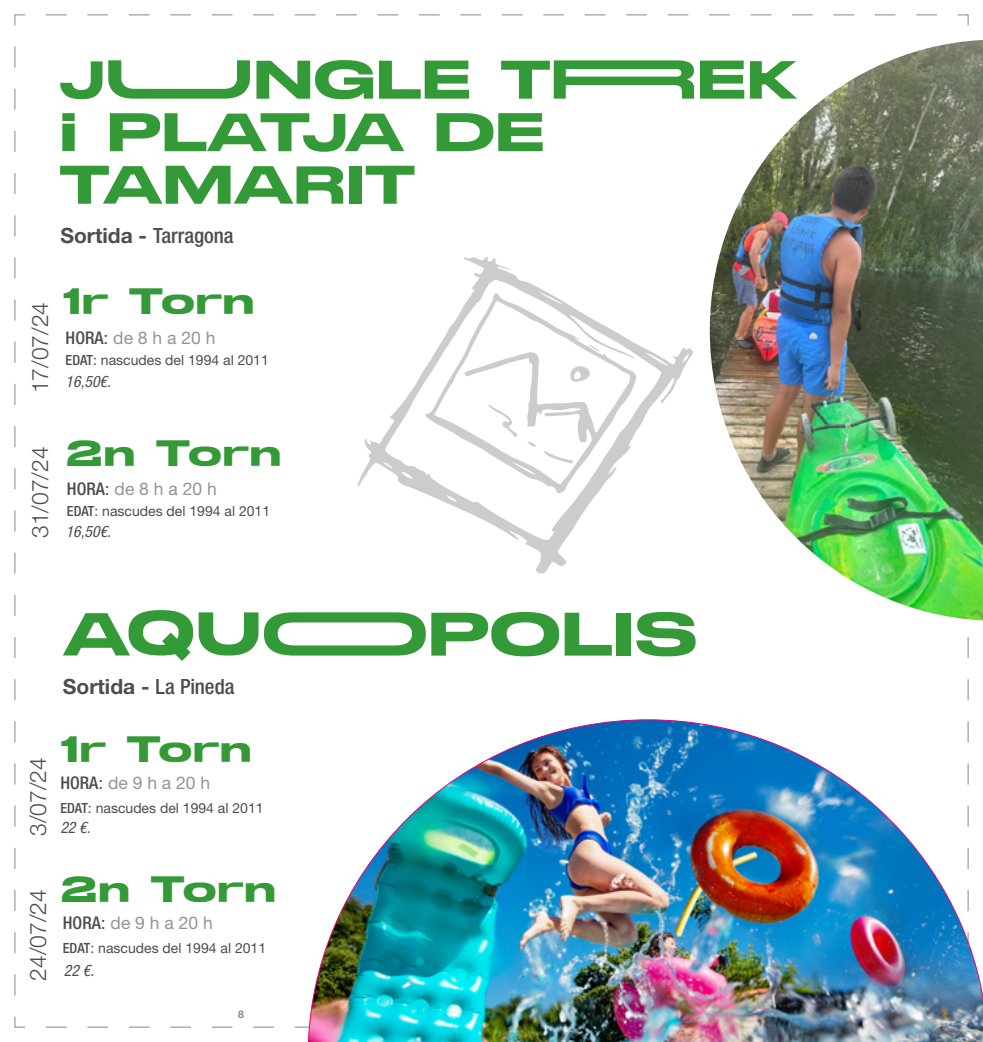
<style>
.page{position:relative;width:983px;height:1042px;background:#fff}
.page>*{position:absolute;margin:0;border:0;box-sizing:border-box;transform-origin:0 0}
.t1{font:61.25px "Stretch Pro";color:#349937}
.t2{font:54.25px/52.5px "Stretch Pro";color:#349937}
.t3{font:36.75px "Stretch Pro";letter-spacing:.005em;color:#349937}
.t4{font:300 22.75px "Helvetica Neue LT Pro";color:#4d4d4d}
.t5{font:500 condensed 21px "Helvetica Neue LT Pro";color:#4d4d4d}
.t6{font:700 21px "Helvetica Neue LT Pro";color:#4d4d4d}
.t7{font:17.5px "Helvetica Neue LT Pro";color:#949494}
.t8{font:italic condensed 15.75px "Helvetica Neue LT Pro";color:#4d4d4d}
.t9{font:14px "Helvetica Neue LT Pro";color:#4d4d4d}
.t10{font:700 10.5px "Helvetica Neue LT Pro";color:#878787}
.s1{font-weight:700;font-stretch:normal}
.s2{font-weight:500;font-stretch:condensed;color:#4d4d4d}
.s3{color:#4d4d4d}
.s4{font-weight:500;font-stretch:condensed}
</style>
<div class="page">
<svg style="left:357px;top:257px;width:336px;height:317px"></svg>
<svg style="left:424px;top:293px;width:212px;height:201px"></svg>
<svg style="left:588px;top:344px;width:12px;height:8px"></svg>
<svg style="left:568px;top:366px;width:23px;height:16px"></svg>
<svg style="left:488px;top:404px;width:29px;height:33px"></svg>
<svg style="left:543px;top:451px;width:30px;height:13px"></svg>
<svg style="left:527px;top:441px;width:9px;height:6px"></svg>
<img style="left:709px;top:40px;width:273px;height:580px">
<img style="left:307px;top:719px;width:675px;height:323px">
<h2 class="t2" style="left:60px;top:51px;width:739px">JUUNGLE TRREK i PLATJA DE<br>TAMARIT</h2>
<h3 class="t5" style="left:60px;top:223px;width:175px"><span class="s1">Sortida -</span> Tarragona</h3>
<h3 class="t4" style="left:26px;top:393px;width:93px;rotate:-90deg">17/07/24</h3>
<h3 class="t3" style="left:63px;top:275px;width:193px">1r Torn</h3>
<p class="t7" style="left:66px;top:328px;width:151px"><span class="s2">HORA</span><span class="s3">:</span> de 8 h a 20 h</p>
<p class="t9" style="left:66px;top:351px;width:205px"><span class="s4">EDAT</span>: nascudes del 1994 al 2011</p>
<p class="t8" style="left:66px;top:372px;width:47px">16,50€.</p>
<h3 class="t4" style="left:26px;top:538px;width:93px;rotate:-90deg">31/07/24</h3>
<h3 class="t3" style="left:66px;top:426px;width:217px">2n Torn</h3>
<p class="t7" style="left:67px;top:478px;width:151px"><span class="s2">HORA</span><span class="s3">:</span> de 8 h a 20 h</p>
<p class="t8" style="left:66px;top:522px;width:47px">16,50€.</p>
<p class="t9" style="left:67px;top:503px;width:205px"><span class="s4">EDAT</span>: nascudes del 1994 al 2011</p>
<h1 class="t1" style="left:63px;top:590px;width:636px">AQUOOPOLIS</h1>
<h3 class="t6" style="left:63px;top:673px;width:173px">Sortida - <span class="s4">La Pineda</span></h3>
<h3 class="t4" style="left:24px;top:836px;width:80px;rotate:-90deg">3/07/24</h3>
<h3 class="t3" style="left:60px;top:722px;width:193px">1r Torn</h3>
<p class="t7" style="left:60px;top:773px;width:151px"><span class="s2">HORA</span><span class="s3">:</span> de 9 h a 20 h</p>
<p class="t9" style="left:60px;top:799px;width:205px"><span class="s4">EDAT</span>: nascudes del 1994 al 2011</p>
<p class="t8" style="left:60px;top:818px;width:32px">22 €.</p>
<h3 class="t4" style="left:24px;top:980px;width:93px;rotate:-90deg">24/07/24</h3>
<h3 class="t3" style="left:60px;top:862px;width:217px">2n Torn</h3>
<p class="t7" style="left:63px;top:913px;width:151px"><span class="s2">HORA</span><span class="s3">:</span> de 9 h a 20 h</p>
<p class="t8" style="left:64px;top:961px;width:32px">22 €.</p>
<p class="t9" style="left:63px;top:939px;width:205px"><span class="s4">EDAT</span>: nascudes del 1994 al 2011</p>
<p class="t10" style="left:238px;top:1008px;width:7px">8</p>
</div>
